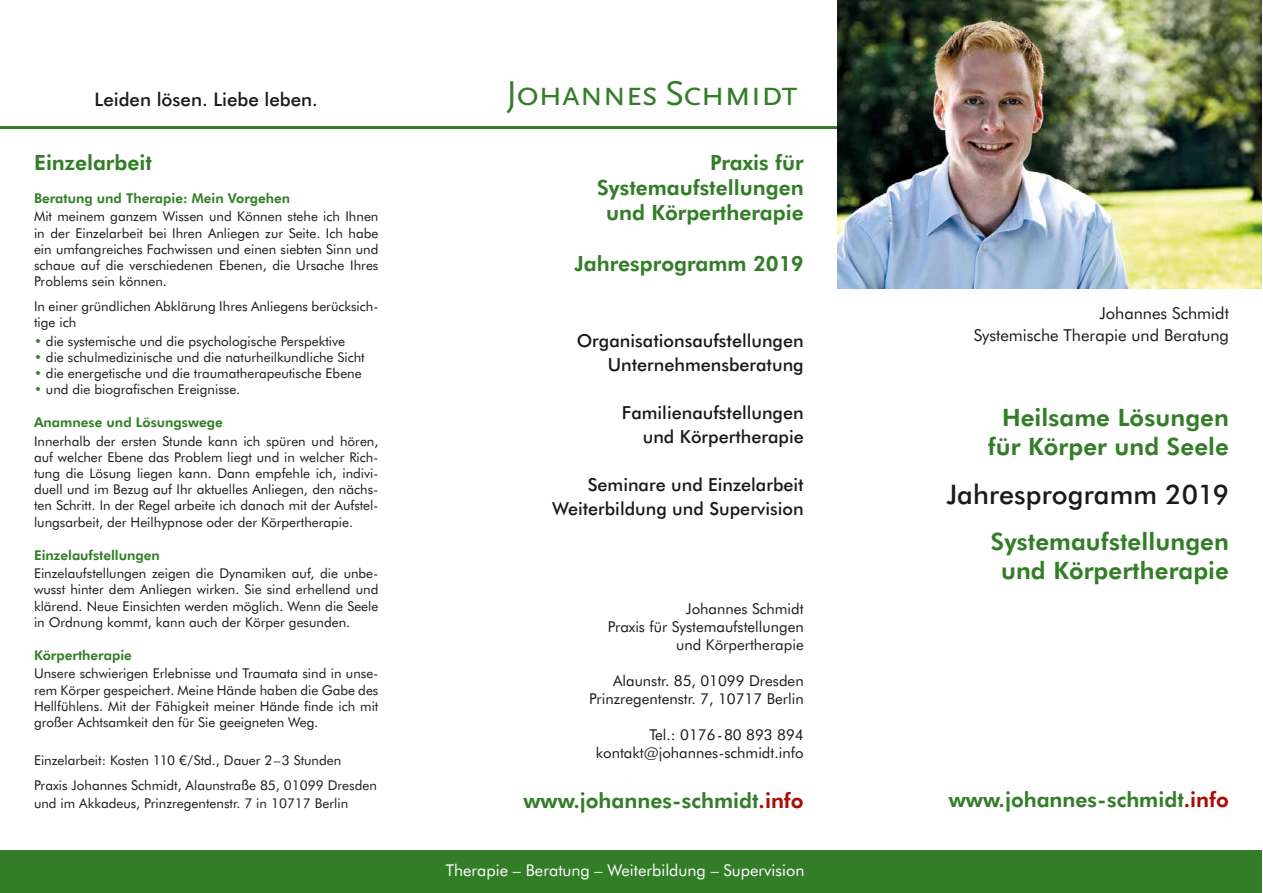
<style>
.page{position:relative;width:1263px;height:893px;background:#fff}
.page>*{position:absolute;margin:0;border:0;box-sizing:border-box;transform-origin:0 0}
.t1{font:36px "Scala Sans Caps";letter-spacing:-.03em;color:#337d28}
.t2{font:500 27px "Futura BT";letter-spacing:.005em;color:#1a1a18}
.t3{font:800 24px/28.8px "Futura BT";letter-spacing:.005em;color:#337d28;text-align:center}
.t4{font:800 21px/25.2px "Futura BT";color:#337d28;text-align:right}
.t5{font:500 18.75px "Futura BT";color:#1a1a18}
.t6{font:500 18px/24px "Futura BT";color:#1a1a18;text-align:right}
.t7{font:16.5px/21.9px "Futura BT";color:#1a1a18;text-align:right}
.t8{font:16.35px "Futura BT";color:#fff}
.t9{font:15px/18px "Futura BT";color:#1a1a18;text-align:right}
.t10{font:13.5px/16.2px "Futura BT";color:#1a1a18;text-align:justify}
.t11{font:800 13.5px "Futura BT";color:#337d28}
.s1{color:#337d28}
.s2{color:#ae0b05}
</style>
<div class="page">
<hr style="left:0;top:126px;width:1262px;height:3px;background:#337d28">
<div style="left:0;top:850px;width:1262px;height:43px;background:#337d28"></div>
<img style="left:838px;top:0;width:424px;height:289px">
<h3 class="t5" style="left:95px;top:88px;width:225px">Leiden lösen. Liebe leben.</h3>
<h1 class="t1" style="left:506px;top:74px;width:293px">Johannes Schmidt</h1>
<h3 class="t4" style="left:34px;top:150px;width:119px">Einzelarbeit</h3>
<p class="t11" style="left:34px;top:190px;width:258px">Beratung und Therapie: Mein Vorgehen</p>
<p class="t10" style="left:34px;top:208px;width:346px">Mit meinem ganzem Wissen und Können stehe ich Ihnen in der Einzelarbeit bei Ihren Anliegen zur Seite. Ich habe ein umfangreiches Fachwissen und einen siebten Sinn und schaue auf die verschiedenen Ebenen, die Ursache Ihres Problems sein können.</p>
<p class="t10" style="left:34px;top:298px;width:346px">In einer gründlichen Abklärung Ihres Anliegens berücksich&shy;tige ich</p>
<p class="t10" style="left:34px;top:332px;width:313px"><span class="s1">•</span> die systemische und die psychologische Perspektive</p>
<p class="t10" style="left:34px;top:349px;width:332px"><span class="s1">•</span> die schulmedizinische und die naturheilkundliche Sicht</p>
<p class="t10" style="left:34px;top:365px;width:329px"><span class="s1">•</span> die energetische und die traumatherapeutische Ebene</p>
<p class="t10" style="left:34px;top:381px;width:208px"><span class="s1">•</span> und die biografischen Ereignisse.</p>
<p class="t11" style="left:34px;top:414px;width:190px">Anamnese und Lösungswege</p>
<p class="t10" style="left:34px;top:433px;width:346px">Innerhalb der ersten Stunde kann ich spüren und hören, auf welcher Ebene das Problem liegt und in welcher Rich&shy;tung die Lösung liegen kann. Dann empfehle ich, indivi&shy;duell und im Bezug auf Ihr aktuelles Anliegen, den nächs&shy;ten Schritt. In der Regel arbeite ich danach mit der Aufstel&shy;lungsarbeit, der Heilhypnose oder der Körpertherapie.</p>
<p class="t11" style="left:34px;top:547px;width:127px">Einzelaufstellungen</p>
<p class="t10" style="left:34px;top:565px;width:346px">Einzelaufstellungen zeigen die Dynamiken auf, die unbe&shy;wusst hinter dem Anliegen wirken. Sie sind erhellend und klärend. Neue Einsichten werden möglich. Wenn die Seele in Ordnung kommt, kann auch der Körper gesunden.</p>
<p class="t11" style="left:34px;top:647px;width:99px">Körpertherapie</p>
<p class="t10" style="left:34px;top:665px;width:346px">Unsere schwierigen Erlebnisse und Traumata sind in unse&shy;rem Körper gespeichert. Meine Hände haben die Gabe des Hellfühlens. Mit der Fähigkeit meiner Hände finde ich mit großer Achtsamkeit den für Sie geeigneten Weg.</p>
<p class="t10" style="left:34px;top:747px;width:344px;line-height:25.8px">Einzelarbeit: Kosten 110 €/Std., Dauer 2–3 Stunden<br>Praxis Johannes Schmidt, Alaunstraße 85, 01099 Dresden</p>
<p class="t10" style="left:34px;top:795px;width:316px">und im Akkadeus, Prinzregentenstr. 7 in 10717 Berlin</p>
<h3 class="t4" style="left:597px;top:150px;width:208px">Praxis für<br>Systemaufstellungen und Körpertherapie</h3>
<h3 class="t4" style="left:574px;top:250px;width:231px">Jahresprogramm 2019</h3>
<h3 class="t6" style="left:577px;top:328px;width:228px">Organisationsaufstellungen<br>Unternehmensberatung</h3>
<h3 class="t6" style="left:622px;top:400px;width:183px">Familienaufstellungen und Körpertherapie</h3>
<h3 class="t6" style="left:552px;top:472px;width:253px">Seminare und Einzelarbeit<br>Weiterbildung und Supervision</h3>
<p class="t9" style="left:608px;top:600px;width:197px">Johannes Schmidt<br>Praxis für Systemaufstellungen und Körpertherapie</p>
<p class="t9" style="left:589px;top:672px;width:216px">Alaunstr. 85, 01099 Dresden<br>Prinzregentenstr. 7, 10717 Berlin</p>
<p class="t9" style="left:596px;top:726px;width:209px">Tel.: 0176-80 893 894 kontakt@johannes-schmidt.info</p>
<h3 class="t4" style="left:523px;top:788px;width:282px">www.johannes-schmidt<span class="s2">.info</span></h3>
<p class="t8" style="left:446px;top:860px;width:360px">Therapie – Beratung – Weiterbildung – Supervision</p>
<p class="t7" style="left:974px;top:302px;width:257px">Johannes Schmidt<br>Systemische Therapie und Beratung</p>
<h3 class="t3" style="left:988px;top:403px;width:243px">Heilsame Lösungen für Körper und Seele</h3>
<h2 class="t2" style="left:946px;top:478px;width:284px">Jahresprogramm 2019</h2>
<h3 class="t3" style="left:991px;top:527px;width:240px">Systemaufstellungen und Körpertherapie</h3>
<h3 class="t4" style="left:949px;top:787px;width:282px">www.johannes-schmidt<span class="s2">.info</span></h3>
</div>
